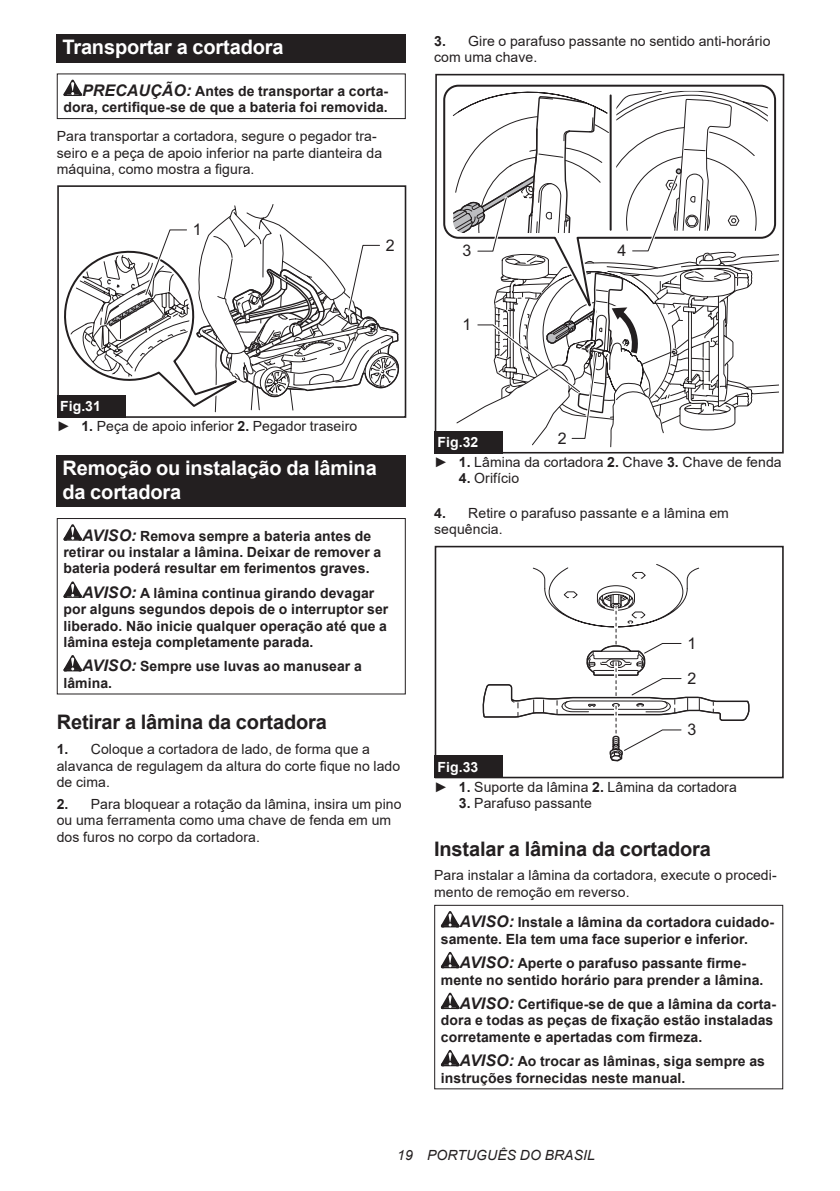
<style>
.page{position:relative;width:840px;height:1191px;background:#fff}
.page>*{position:absolute;margin:0;border:0;box-sizing:border-box;transform-origin:0 0}
.t1{font:700 20px/23.4px "Arial";letter-spacing:-.01em;color:#fff}
.t2{font:700 20px "Arial";letter-spacing:-.01em;color:#231f20}
.t3{font:16px "Arial";color:#231f20}
.t4{font:700 14px/16.4px "Arial";letter-spacing:.005em;color:#231f20}
.t5{font:14px/16.4px "Arial";letter-spacing:.005em;color:#231f20}
.t6{font:italic 14px "Arial";letter-spacing:.005em;color:#231f20}
.t7{font:700 14px "Arial";color:#fff}
.s1{font-style:italic;font-size:16px}
.s2{font-weight:700;color:#fff}
.s3{font-weight:700}
</style>
<div class="page">
<div style="left:57px;top:34px;width:348px;height:29px;background:#231f20"></div>
<svg style="left:63px;top:80px;width:19px;height:16px"></svg>
<div style="left:57px;top:73px;width:348px;height:46px;border:1px solid #231f20"></div>
<div style="left:57px;top:185px;width:349px;height:233px;border:2px solid #231f20"></div>
<svg style="left:57px;top:204px;width:343px;height:213px"></svg>
<div style="left:57px;top:395px;width:68px;height:23px;background:#231f20"></div>
<div style="left:57px;top:455px;width:348px;height:52px;background:#231f20"></div>
<svg style="left:63px;top:524px;width:19px;height:16px"></svg>
<svg style="left:63px;top:581px;width:19px;height:17px"></svg>
<svg style="left:63px;top:655px;width:19px;height:16px"></svg>
<div style="left:57px;top:518px;width:348px;height:176px;border:1px solid #231f20"></div>
<svg style="left:434px;top:74px;width:349px;height:379px"></svg>
<svg style="left:452px;top:83px;width:315px;height:364px"></svg>
<div style="left:434px;top:431px;width:68px;height:22px;background:#231f20"></div>
<div style="left:434px;top:546px;width:349px;height:232px;border:2px solid #231f20"></div>
<svg style="left:482px;top:564px;width:267px;height:198px"></svg>
<div style="left:434px;top:755px;width:68px;height:23px;background:#231f20"></div>
<svg style="left:440px;top:911px;width:19px;height:16px"></svg>
<svg style="left:440px;top:952px;width:19px;height:16px"></svg>
<svg style="left:440px;top:992px;width:19px;height:17px"></svg>
<svg style="left:440px;top:1050px;width:19px;height:16px"></svg>
<div style="left:434px;top:904px;width:348px;height:185px;border:1px solid #231f20"></div>
<h1 class="t1" style="left:62px;top:36px;width:222px">Transportar a cortadora</h1>
<p class="t4" style="left:63px;top:83px;width:326px;text-align:right"><span class="s1">PRECAUÇÃO:</span> Antes de transportar a corta&shy;dora, certifique-se de que a bateria foi removida.</p>
<p class="t5" style="left:57px;top:128px;width:327px">Para transportar a cortadora, segure o pegador tra&shy;seiro e a peça de apoio inferior na parte dianteira da máquina, como mostra a figura.</p>
<p class="t3" style="left:193px;top:219px;width:10px">1</p>
<p class="t3" style="left:386px;top:234px;width:10px">2</p>
<p class="t5" style="left:57px;top:396px;width:302px;line-height:20.2px"><span class="s2">Fig.31<br></span>► <span class="s3">1.</span> Peça de apoio inferior <span class="s3">2.</span> Pegador traseiro</p>
<h1 class="t1" style="left:62px;top:457px;width:316px">Remoção ou instalação da lâmina da cortadora</h1>
<p class="t4" style="left:63px;top:527px;width:319px;text-indent:19px"><span class="s1">AVISO:</span> Remova sempre a bateria antes de retirar ou instalar a lâmina. Deixar de remover a bateria poderá resultar em ferimentos graves.</p>
<p class="t4" style="left:63px;top:585px;width:326px;text-indent:19px"><span class="s1">AVISO:</span> A lâmina continua girando devagar por alguns segundos depois de o interruptor ser liberado. Não inicie qualquer operação até que a lâmina esteja completamente parada.</p>
<p class="t4" style="left:63px;top:658px;width:300px;text-indent:19px"><span class="s1">AVISO:</span> Sempre use luvas ao manusear a lâmina.</p>
<h1 class="t2" style="left:57px;top:708px;width:271px">Retirar a lâmina da cortadora</h1>
<p class="t5" style="left:57px;top:741px;width:345px"><span class="s3">1.</span> Coloque a cortadora de lado, de forma que a alavanca de regulagem da altura do corte fique no lado de cima.</p>
<p class="t5" style="left:57px;top:795px;width:346px"><span class="s3">2.</span> Para bloquear a rotação da lâmina, insira um pino ou uma ferramenta como uma chave de fenda em um dos furos no corpo da cortadora.</p>
<p class="t5" style="left:434px;top:33px;width:337px"><span class="s3">3.</span> Gire o parafuso passante no sentido anti-horário com uma chave.</p>
<p class="t3" style="left:462px;top:239px;width:10px">3</p>
<p class="t3" style="left:617px;top:239px;width:10px">4</p>
<p class="t3" style="left:462px;top:313px;width:10px">1</p>
<p class="t7" style="left:437px;top:432px;width:42px">Fig.32</p>
<p class="t3" style="left:557px;top:427px;width:10px">2</p>
<p class="t5" style="left:434px;top:454px;width:349px">► <span class="s3">1.</span> Lâmina da cortadora <span class="s3">2.</span> Chave <span class="s3">3.</span> Chave de fenda</p>
<p class="t5" style="left:458px;top:470px;width:62px"><span class="s3">4.</span> Orifício</p>
<p class="t5" style="left:434px;top:505px;width:296px"><span class="s3">4.</span> Retire o parafuso passante e a lâmina em sequência.</p>
<p class="t3" style="left:687px;top:632px;width:10px">1</p>
<p class="t3" style="left:687px;top:667px;width:10px">2</p>
<p class="t3" style="left:687px;top:719px;width:10px">3</p>
<p class="t5" style="left:434px;top:756px;width:304px;line-height:20.2px"><span class="s2">Fig.33<br></span>► <span class="s3">1.</span> Suporte da lâmina <span class="s3">2.</span> Lâmina da cortadora</p>
<p class="t5" style="left:458px;top:795px;width:135px"><span class="s3">3.</span> Parafuso passante</p>
<h1 class="t2" style="left:434px;top:834px;width:278px">Instalar a lâmina da cortadora</h1>
<p class="t5" style="left:434px;top:867px;width:344px">Para instalar a lâmina da cortadora, execute o procedi&shy;mento de remoção em reverso.</p>
<p class="t4" style="left:440px;top:914px;width:334px;text-indent:19px"><span class="s1">AVISO:</span> Instale a lâmina da cortadora cuidado&shy;samente. Ela tem uma face superior e inferior.</p>
<p class="t4" style="left:440px;top:955px;width:324px;text-align:center"><span class="s1">AVISO:</span> Aperte o parafuso passante firme&shy;mente no sentido horário para prender a lâmina.</p>
<p class="t4" style="left:440px;top:996px;width:336px;text-indent:19px"><span class="s1">AVISO:</span> Certifique-se de que a lâmina da corta&shy;dora e todas as peças de fixação estão instaladas corretamente e apertadas com firmeza.</p>
<p class="t4" style="left:440px;top:1053px;width:325px;text-indent:19px"><span class="s1">AVISO:</span> Ao trocar as lâminas, siga sempre as instruções fornecidas neste manual.</p>
<p class="t6" style="left:397px;top:1146px;width:199px">19 PORTUGUÊS DO BRASIL</p>
</div>
